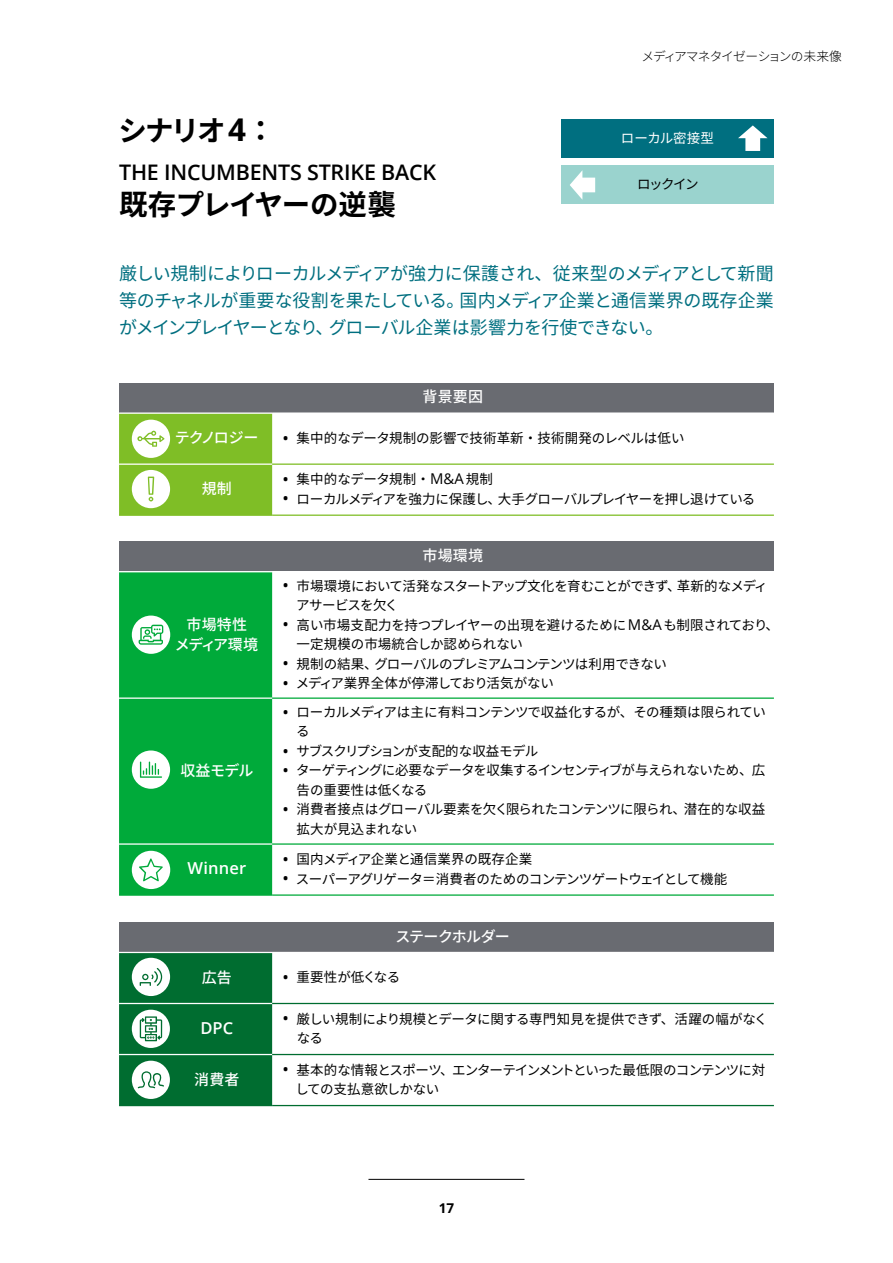
<style>
.page{position:relative;width:893px;height:1263px;background:#fff}
.page>*{position:absolute;margin:0;border:0;box-sizing:border-box;transform-origin:0 0}
.t1{font:700 28.5px "Noto Sans JP";letter-spacing:-.02em;color:#000}
.t2{font:700 28.5px "Noto Sans JP";letter-spacing:-.045em;color:#000}
.t3{font:600 21.45px "Open Sans";letter-spacing:-.01em;color:#000}
.t4{font:18px/27px "Noto Sans JP";letter-spacing:-.025em;color:#006f80;text-align:justify}
.t5{font:600 16.5px "Open Sans";letter-spacing:.01em;color:#fff}
.t6{font:500 15px/19.5px "Noto Sans JP";letter-spacing:-.02em;color:#fff;text-align:center}
.t7{font:500 15px "Noto Sans JP";letter-spacing:-.05em;color:#fff}
.t8{font:13.5px/19.5px "Noto Sans JP";letter-spacing:-.035em;color:#000}
.t9{font:13.5px/19.5px "Noto Sans JP";letter-spacing:-.055em;color:#000}
.t10{font:13.5px/19.5px "Noto Sans JP";letter-spacing:-.01em;color:#000}
.t11{font:13.5px "Noto Sans JP";letter-spacing:-.005em;color:#000}
.t12{font:13.5px/19.5px "Noto Sans JP";letter-spacing:-.015em;color:#000}
.t13{font:13.5px "Noto Sans JP";letter-spacing:.01em;color:#000}
.t14{font:13.5px "Noto Sans JP";letter-spacing:-.005em;color:#fff}
.t15{font:700 13.5px "Open Sans";color:#000}
.t16{font:300 12.75px "Noto Sans JP";letter-spacing:-.065em;color:#000}
.s1{font-family:"Open Sans";font-size:31.35px}
.s2{font-family:"Open Sans";font-weight:700}
.s3{font-family:"Open Sans";font-size:14.85px}
</style>
<div class="page">
<div style="left:561px;top:119px;width:213px;height:38px;background:#006f80"></div>
<svg style="left:738px;top:125px;width:29px;height:26px"></svg>
<div style="left:119px;top:922px;width:655px;height:30px;background:#696b71"></div>
<hr style="left:119px;top:1105px;width:153px;height:1px;background:#006d30">
<hr style="left:272px;top:1003px;width:502px;height:1px;background:#006d30">
<hr style="left:272px;top:1054px;width:502px;height:1px;background:#006d30">
<hr style="left:272px;top:1105px;width:502px;height:1px;background:#006d30">
<svg style="left:119px;top:953px;width:153px;height:152px;background:#25824e"></svg>
<div style="left:119px;top:541px;width:655px;height:30px;background:#696b71"></div>
<div style="left:119px;top:572px;width:153px;height:322px;background:#00aa3a"></div>
<hr style="left:119px;top:697px;width:153px;height:2px;background:#fff">
<hr style="left:119px;top:843px;width:153px;height:2px;background:#fff">
<hr style="left:119px;top:894px;width:153px;height:2px;background:#00aa3a">
<hr style="left:272px;top:697px;width:502px;height:2px;background:#00aa3a">
<hr style="left:272px;top:843px;width:502px;height:2px;background:#00aa3a">
<hr style="left:272px;top:894px;width:502px;height:2px;background:#00aa3a">
<div style="left:132px;top:750px;width:38px;height:39px;background:#fff;border-radius:50%"></div>
<svg style="left:140px;top:762px;width:22px;height:16px"></svg>
<div style="left:132px;top:851px;width:38px;height:38px;background:#fff;border-radius:50%"></div>
<svg style="left:139px;top:858px;width:24px;height:23px"></svg>
<div style="left:132px;top:615px;width:38px;height:39px;background:#fff;border-radius:50%"></div>
<svg style="left:139px;top:625px;width:24px;height:20px"></svg>
<div style="left:119px;top:383px;width:655px;height:29px;background:#696b71"></div>
<hr style="left:119px;top:514px;width:153px;height:2px;background:#7fbe26">
<hr style="left:272px;top:463px;width:502px;height:2px;background:#7fbe26">
<hr style="left:272px;top:514px;width:502px;height:2px;background:#7fbe26">
<svg style="left:119px;top:413px;width:153px;height:101px;background:#92c847"></svg>
<div style="left:561px;top:166px;width:213px;height:38px;background:#9ad3ce"></div>
<svg style="left:570px;top:170px;width:25px;height:30px"></svg>
<hr style="left:368px;top:1179px;width:156px;height:1px;background:#000">
<h1 class="t2" style="left:119px;top:114px;width:158px">シナリオ <span class="s1">4</span>：</h1>
<h2 class="t3" style="left:119px;top:157px;width:319px">THE INCUMBENTS STRIKE BACK</h2>
<h1 class="t1" style="left:119px;top:189px;width:278px">既存プレイヤーの逆襲</h1>
<p class="t16" style="left:641px;top:49px;width:202px">メディアマネタイゼーションの未来像</p>
<p class="t14" style="left:621px;top:130px;width:95px">ローカル密接型</p>
<p class="t8" style="left:637px;top:175px;width:63px">ロックイン</p>
<h3 class="t4" style="left:119px;top:260px;width:656px">厳しい規制によりローカルメディアが強力に保護され、従来型のメディアとして新聞等のチャネルが重要な役割を果たしている。国内メディア企業と通信業界の既存企業がメインプレイヤーとなり、グローバル企業は影響力を行使できない。</h3>
<p class="t6" style="left:423px;top:387px;width:62px">背景要因</p>
<p class="t6" style="left:175px;top:428px;width:85px">テクノロジー</p>
<p class="t11" style="left:283px;top:430px;width:403px"><span class="s2">•</span> 集中的なデータ規制の影響で技術革新・技術開発のレベルは低い</p>
<p class="t6" style="left:202px;top:479px;width:32px">規制</p>
<p class="t13" style="left:283px;top:472px;width:211px"><span class="s2">•</span> 集中的なデータ規制・<span class="s3">M&amp;A</span>規制</p>
<p class="t9" style="left:283px;top:489px;width:474px"><span class="s2">•</span> ローカルメディアを強力に保護し、大手グローバルプレイヤーを押し退けている</p>
<p class="t6" style="left:175px;top:615px;width:85px">市場特性<br>メディア環境</p>
<p class="t6" style="left:180px;top:761px;width:75px">収益モデル</p>
<p class="t5" style="left:188px;top:857px;width:60px">Winner</p>
<p class="t6" style="left:423px;top:546px;width:62px">市場環境</p>
<p class="t9" style="left:296px;top:576px;width:473px;text-indent:-13px"><span class="s2">•</span> 市場環境において活発なスタートアップ文化を育むことができず、革新的なメディアサービスを欠く</p>
<p class="t10" style="left:297px;top:615px;width:484px;text-indent:-14px"><span class="s2">•</span> 高い市場支配力を持つプレイヤーの出現を避けるために<span class="s3">M&amp;A</span>も制限されており、一定規模の市場統合しか認められない</p>
<p class="t9" style="left:283px;top:654px;width:385px"><span class="s2">•</span> 規制の結果、グローバルのプレミアムコンテンツは利用できない</p>
<p class="t8" style="left:283px;top:674px;width:272px"><span class="s2">•</span> メディア業界全体が停滞しており活気がない</p>
<p class="t8" style="left:296px;top:702px;width:471px;text-indent:-13px"><span class="s2">•</span> ローカルメディアは主に有料コンテンツで収益化するが、その種類は限られている</p>
<p class="t8" style="left:283px;top:741px;width:257px"><span class="s2">•</span> サブスクリプションが支配的な収益モデル</p>
<p class="t9" style="left:297px;top:761px;width:470px;text-indent:-14px"><span class="s2">•</span> ターゲティングに必要なデータを収集するインセンティブが与えられないため、広告の重要性は低くなる</p>
<p class="t12" style="left:297px;top:800px;width:470px;text-indent:-14px"><span class="s2">•</span> 消費者接点はグローバル要素を欠く限られたコンテンツに限られ、潜在的な収益拡大が見込まれない</p>
<p class="t11" style="left:283px;top:851px;width:251px"><span class="s2">•</span> 国内メディア企業と通信業界の既存企業</p>
<p class="t8" style="left:283px;top:869px;width:446px"><span class="s2">•</span> スーパーアグリゲータ＝消費者のためのコンテンツゲートウェイとして機能</p>
<p class="t7" style="left:395px;top:928px;width:116px">ステークホルダー</p>
<p class="t6" style="left:202px;top:968px;width:32px">広告</p>
<p class="t10" style="left:283px;top:968px;width:119px"><span class="s2">•</span> 重要性が低くなる</p>
<p class="t5" style="left:200px;top:1016px;width:35px">DPC</p>
<p class="t8" style="left:297px;top:1009px;width:473px;text-indent:-14px"><span class="s2">•</span> 厳しい規制により規模とデータに関する専門知見を提供できず、活躍の幅がなくなる</p>
<p class="t6" style="left:194px;top:1070px;width:47px">消費者</p>
<p class="t8" style="left:296px;top:1060px;width:471px;text-indent:-12px"><span class="s2">•</span> 基本的な情報とスポーツ、エンターテインメントといった最低限のコンテンツに対しての支払意欲しかない</p>
<p class="t15" style="left:439px;top:1198px;width:17px">17</p>
</div>
